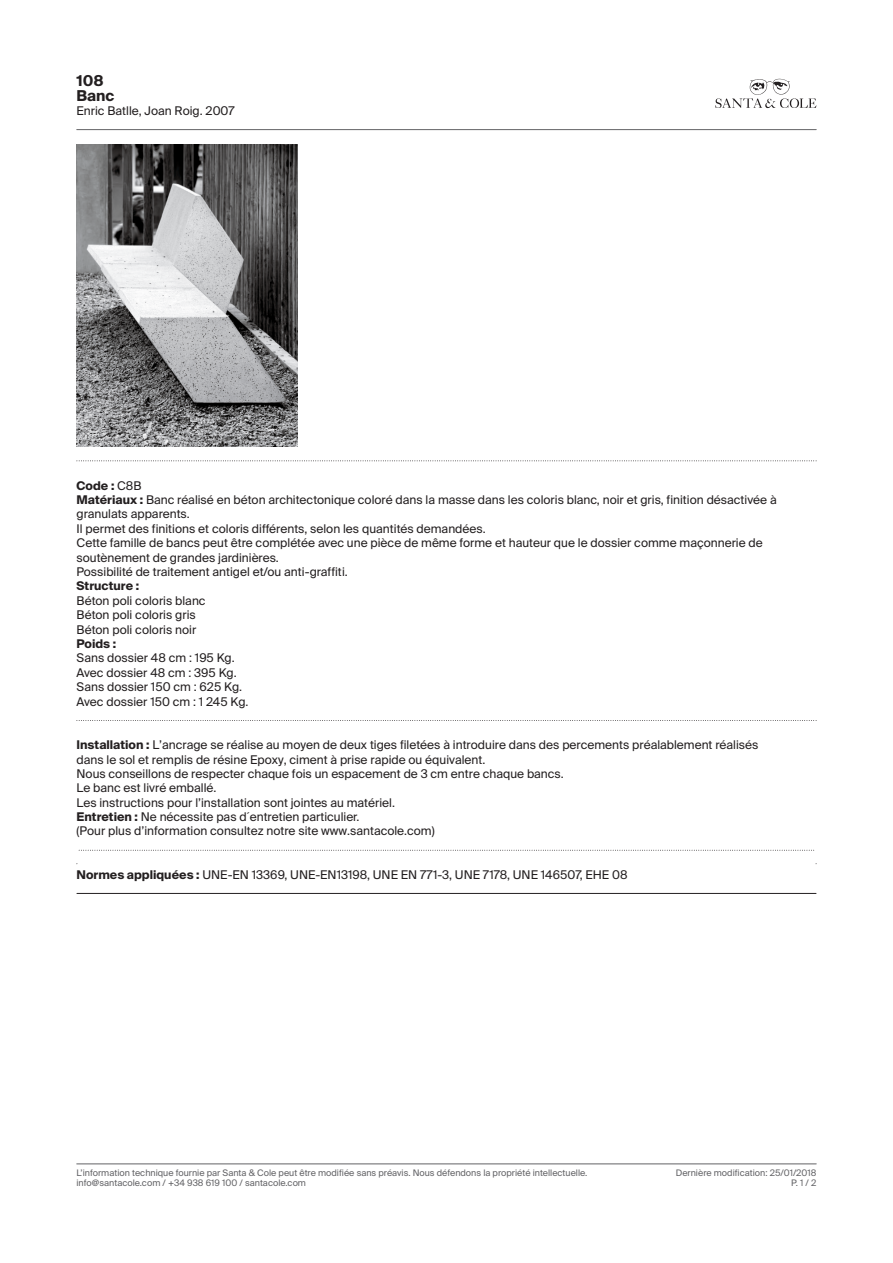
<style>
.page{position:relative;width:893px;height:1263px;background:#fff}
.page>*{position:absolute;margin:0;border:0;box-sizing:border-box;transform-origin:0 0}
.t1{font:700 15px/14.4px "Suisse Intl";color:#231f20}
.t2{font:12px/14.4px "Suisse Intl";color:#231f20}
.t3{font:700 12px "Suisse Intl";color:#231f20}
.t4{font:9px/10.8px "Suisse Intl";color:#636366}
.s1{font-weight:400}
.s2{font-weight:700}
</style>
<div class="page">
<svg style="left:715px;top:79px;width:101px;height:29px"></svg>
<hr style="left:77px;top:129px;width:739px;height:1px;background:#636366">
<hr style="left:77px;top:1163px;width:739px;height:1px;background:#636366">
<svg style="left:77px;top:460px;width:740px;height:1px"></svg>
<svg style="left:77px;top:720px;width:740px;height:1px"></svg>
<svg style="left:79px;top:850px;width:736px;height:1px"></svg>
<hr style="left:77px;top:893px;width:739px;height:1px;background:#231f20">
<img style="left:77px;top:144px;width:221px;height:302px">
<p class="t1" style="left:77px;top:74px;width:39px">108<br>Banc</p>
<p class="t2" style="left:77px;top:104px;width:160px">Enric Batlle, Joan Roig. 2007</p>
<p class="t3" style="left:77px;top:478px;width:66px">Code : <span class="s1">C8B</span></p>
<p class="t2" style="left:77px;top:493px;width:702px"><span class="s2">Matériaux :</span> Banc réalisé en béton architectonique coloré dans la masse dans les coloris blanc, noir et gris, finition désactivée à granulats apparents.</p>
<p class="t2" style="left:77px;top:521px;width:411px">Il permet des finitions et coloris différents, selon les quantités demandées.</p>
<p class="t2" style="left:77px;top:536px;width:688px">Cette famille de bancs peut être complétée avec une pièce de même forme et hauteur que le dossier comme maçonnerie de soutènement de grandes jardinières.</p>
<p class="t2" style="left:77px;top:565px;width:273px">Possibilité de traitement antigel et/ou anti-graffiti.</p>
<p class="t3" style="left:77px;top:579px;width:64px">Structure :</p>
<p class="t2" style="left:77px;top:593px;width:131px">Béton poli coloris blanc</p>
<p class="t2" style="left:77px;top:608px;width:121px">Béton poli coloris gris</p>
<p class="t2" style="left:77px;top:622px;width:121px">Béton poli coloris noir</p>
<p class="t3" style="left:77px;top:637px;width:41px">Poids :</p>
<p class="t2" style="left:77px;top:651px;width:160px">Sans dossier 48 cm : 195 Kg.</p>
<p class="t2" style="left:77px;top:665px;width:162px">Avec dossier 48 cm : 395 Kg.</p>
<p class="t2" style="left:77px;top:680px;width:167px">Sans dossier 150 cm : 625 Kg.</p>
<p class="t2" style="left:77px;top:694px;width:173px">Avec dossier 150 cm : 1 245 Kg.</p>
<p class="t2" style="left:77px;top:738px;width:683px"><span class="s2">Installation :</span> L’ancrage se réalise au moyen de deux tiges filetées à introduire dans des percements préalablement réalisés dans le sol et remplis de résine Epoxy, ciment à prise rapide ou équivalent.<br>Nous conseillons de respecter chaque fois un espacement de 3 cm entre chaque bancs.<br>Le banc est livré emballé.<br>Les instructions pour l’installation sont jointes au matériel.<br><span class="s2">Entretien :</span> Ne nécessite pas d´entretien particulier.<br>(Pour plus d’information consultez notre site www.santacole.com)</p>
<p class="t2" style="left:77px;top:868px;width:553px"><span class="s2">Normes appliquées :</span> UNE-EN 13369, UNE-EN13198, UNE EN 771-3, UNE 7178, UNE 146507, EHE 08</p>
<p class="t4" style="left:77px;top:1167px;width:512px">L’information technique fournie par Santa &amp; Cole peut être modifiée sans préavis. Nous défendons la propriété intellectuelle. info@santacole.com / +34 938 619 100 / santacole.com</p>
<p class="t4" style="left:676px;top:1167px;width:142px">Dernière modification: 25/01/2018</p>
<p class="t4" style="left:791px;top:1178px;width:27px">P. 1 / 2</p>
</div>
